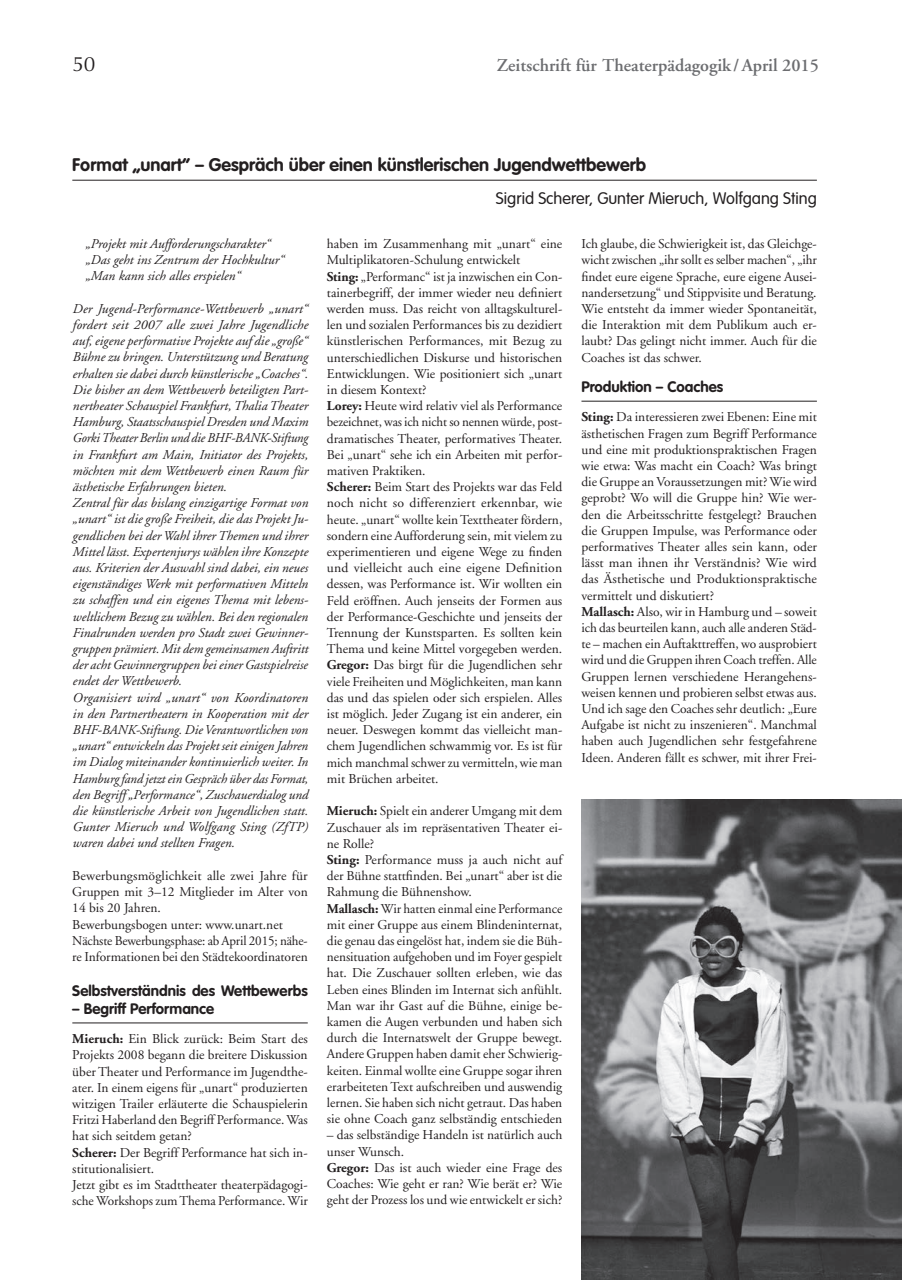
<style>
.page{position:relative;width:902px;height:1280px;background:#fff}
.page>*{position:absolute;margin:0;border:0;box-sizing:border-box;transform-origin:0 0}
.t1{font:21px "Optus T";color:#231f20}
.t2{font:700 18px "VAG Rounded";color:#231f20}
.t3{font:600 18px "Adobe Garamond";color:#6c6d70}
.t4{font:300 16.5px "VAG Rounded";color:#231f20}
.t5{font:700 15px "VAG Rounded";color:#231f20}
.t6{font:13.5px/16.2px "Adobe Garamond";color:#231f20}
.t7{font:italic 13.5px/16.2px "Adobe Garamond";color:#231f20}
.s1{font-weight:700}
</style>
<div class="page">
<hr style="left:72px;top:180px;width:744px;height:1px;background:#231f20">
<hr style="left:72px;top:1022px;width:236px;height:1px;background:#231f20">
<hr style="left:581px;top:401px;width:235px;height:1px;background:#231f20">
<img style="left:581px;top:799px;width:320px;height:481px">
<h1 class="t1" style="left:72px;top:52px;width:25px">50</h1>
<h2 class="t3" style="left:497px;top:55px;width:323px">Zeitschrift für Theaterpädagogik / April 2015</h2>
<h2 class="t2" style="left:72px;top:154px;width:575px">Format „unart“ – Gespräch über einen künstlerischen Jugendwettbewerb</h2>
<p class="t4" style="left:496px;top:189px;width:322px">Sigrid Scherer, Gunter Mieruch, Wolfgang Sting</p>
<p class="t7" style="left:85px;top:236px;width:200px">„Projekt mit Aufforderungscharakter“ „Das geht ins Zentrum der Hochkultur“ „Man kann sich alles erspielen“</p>
<p class="t7" style="left:72px;top:301px;width:237px">Der Jugend-Performance-Wettbewerb „unart“ fordert seit 2007 alle zwei Jahre Jugendliche auf, eigene performative Projekte auf die „große“ Bühne zu bringen. Unterstützung und Beratung erhalten sie dabei durch künstlerische „Coaches“.<br>Die bisher an dem Wettbewerb beteiligten Part&shy;nertheater Schauspiel Frankfurt, Thalia Theater Hamburg, Staatsschauspiel Dresden und Maxim Gorki Theater Berlin und die BHF-BANK-Stiftung in Frankfurt am Main, Initiator des Projekts, möchten mit dem Wettbewerb einen Raum für ästhetische Erfahrungen bieten.<br>Zentral für das bislang einzigartige Format von „unart“ ist die große Freiheit, die das Projekt Ju&shy;gendlichen bei der Wahl ihrer Themen und ihrer Mittel lässt. Expertenjurys wählen ihre Konzepte aus. Kriterien der Auswahl sind dabei, ein neues eigenständiges Werk mit performativen Mitteln zu schaffen und ein eigenes Thema mit lebens&shy;weltlichem Bezug zu wählen. Bei den regionalen Finalrunden werden pro Stadt zwei Gewinner&shy;gruppen prämiert. Mit dem gemeinsamen Auftritt der acht Gewinnergruppen bei einer Gastspielreise endet der Wettbewerb.<br>Organisiert wird „unart“ von Koordinatoren in den Partnertheatern in Kooperation mit der BHF-BANK-Stiftung. Die Verantwortlichen von „unart“ entwickeln das Projekt seit einigen Jahren im Dialog miteinander kontinuierlich weiter. In Hamburg fand jetzt ein Gespräch über das Format, den Begriff „Performance“, Zuschauerdialog und die künstlerische Arbeit von Jugendlichen statt.<br>Gunter Mieruch und Wolfgang Sting (ZfTP) waren dabei und stellten Fragen.</p>
<p class="t6" style="left:72px;top:868px;width:237px">Bewerbungsmöglichkeit alle zwei Jahre für Gruppen mit 3–12 Mitglieder im Alter von 14 bis 20 Jahren.<br>Bewerbungsbogen unter: www.unart.net Nächste Bewerbungsphase: ab April 2015; nähe&shy;re Informationen bei den Städtekoordinatoren</p>
<p class="t5" style="left:72px;top:982px;width:237px">Selbstverständnis des Wettbewerbs</p>
<p class="t5" style="left:72px;top:1000px;width:143px">– Begriff Performance</p>
<p class="t6" style="left:72px;top:1031px;width:237px"><span class="s1">Mieruch:</span> Ein Blick zurück: Beim Start des Projekts 2008 begann die breitere Diskussion über Theater und Performance im Jugendthe&shy;ater. In einem eigens für „unart“ produzierten witzigen Trailer erläuterte die Schauspielerin Fritzi Haberland den Begriff Performance. Was hat sich seitdem getan?<br><span class="s1">Scherer:</span> Der Begriff Performance hat sich in&shy;stitutionalisiert.<br>Jetzt gibt es im Stadttheater theaterpädagogi&shy;sche Workshops zum Thema Performance. Wir</p>
<p class="t6" style="left:327px;top:236px;width:237px">haben im Zusammenhang mit „unart“ eine Multiplikatoren-Schulung entwickelt<br><span class="s1">Sting:</span> „Performanc“ ist ja inzwischen ein Con&shy;tainerbegriff, der immer wieder neu definiert werden muss. Das reicht von alltagskulturel&shy;len und sozialen Performances bis zu dezidiert künstlerischen Performances, mit Bezug zu unterschiedlichen Diskurse und historischen Entwicklungen. Wie positioniert sich „unart in diesem Kontext?<br><span class="s1">Lorey:</span> Heute wird relativ viel als Performance bezeichnet, was ich nicht so nennen würde, post&shy;dramatisches Theater, performatives Theater.<br>Bei „unart“ sehe ich ein Arbeiten mit perfor&shy;mativen Praktiken.<br><span class="s1">Scherer:</span> Beim Start des Projekts war das Feld noch nicht so differenziert erkennbar, wie heute. „unart“ wollte keinTexttheater fördern, sondern eine Aufforderung sein, mit vielem zu experimentieren und eigene Wege zu finden und vielleicht auch eine eigene Definition dessen, was Performance ist. Wir wollten ein Feld eröffnen. Auch jenseits der Formen aus der Performance-Geschichte und jenseits der Trennung der Kunstsparten. Es sollten kein Thema und keine Mittel vorgegeben werden.<br><span class="s1">Gregor:</span> Das birgt für die Jugendlichen sehr viele Freiheiten und Möglichkeiten, man kann das und das spielen oder sich erspielen. Alles ist möglich. Jeder Zugang ist ein anderer, ein neuer. Deswegen kommt das vielleicht man&shy;chem Jugendlichen schwammig vor. Es ist für mich manchmal schwer zu vermitteln, wie man mit Brüchen arbeitet.</p>
<p class="t6" style="left:327px;top:803px;width:237px"><span class="s1">Mieruch:</span> Spielt ein anderer Umgang mit dem Zuschauer als im repräsentativen Theater ei&shy;ne Rolle?<br><span class="s1">Sting:</span> Performance muss ja auch nicht auf der Bühne stattfinden. Bei „unart“ aber ist die Rahmung die Bühnenshow.<br><span class="s1">Mallasch:</span> Wir hatten einmal eine Performance mit einer Gruppe aus einem Blindeninternat, die genau das eingelöst hat, indem sie die Büh&shy;nensituation aufgehoben und im Foyer gespielt hat. Die Zuschauer sollten erleben, wie das Leben eines Blinden im Internat sich anfühlt.<br>Man war ihr Gast auf die Bühne, einige be&shy;kamen die Augen verbunden und haben sich durch die Internatswelt der Gruppe bewegt.<br>Andere Gruppen haben damit eher Schwierig&shy;keiten. Einmal wollte eine Gruppe sogar ihren erarbeiteten Text aufschreiben und auswendig lernen. Sie haben sich nicht getraut. Das haben sie ohne Coach ganz selbständig entschieden</p>
<p class="t6" style="left:327px;top:1127px;width:237px">– das selbständige Handeln ist natürlich auch unser Wunsch.<br><span class="s1">Gregor:</span> Das ist auch wieder eine Frage des Coaches: Wie geht er ran? Wie berät er? Wie geht der Prozess los und wie entwickelt er sich?</p>
<p class="t6" style="left:581px;top:236px;width:237px;text-align:justify">Ich glaube, die Schwierigkeit ist, das Gleichge&shy;wicht zwischen „ihr sollt es selber machen“, „ihr findet eure eigene Sprache, eure eigene Ausei&shy;nandersetzung“ und Stippvisite und Beratung.<br>Wie entsteht da immer wieder Spontaneität, die Interaktion mit dem Publikum auch er&shy;laubt? Das gelingt nicht immer. Auch für die Coaches ist das schwer.</p>
<p class="t5" style="left:581px;top:378px;width:143px">Produktion – Coaches</p>
<p class="t6" style="left:581px;top:409px;width:237px"><span class="s1">Sting:</span> Da interessieren zwei Ebenen: Eine mit ästhetischen Fragen zum Begriff Performance und eine mit produktionspraktischen Fragen wie etwa: Was macht ein Coach? Was bringt die Gruppe an Voraussetzungen mit? Wie wird geprobt? Wo will die Gruppe hin? Wie wer&shy;den die Arbeitsschritte festgelegt? Brauchen die Gruppen Impulse, was Performance oder performatives Theater alles sein kann, oder lässt man ihnen ihr Verständnis? Wie wird das Ästhetische und Produktionspraktische vermittelt und diskutiert?<br><span class="s1">Mallasch:</span> Also, wir in Hamburg und – soweit ich das beurteilen kann, auch alle anderen Städ&shy;te – machen ein Auftakttreffen, wo ausprobiert wird und die Gruppen ihren Coach treffen. Alle Gruppen lernen verschiedene Herangehens&shy;weisen kennen und probieren selbst etwas aus.<br>Und ich sage den Coaches sehr deutlich: „Eure Aufgabe ist nicht zu inszenieren“. Manchmal haben auch Jugendlichen sehr festgefahrene Ideen. Anderen fällt es schwer, mit ihrer Frei-</p>
</div>
